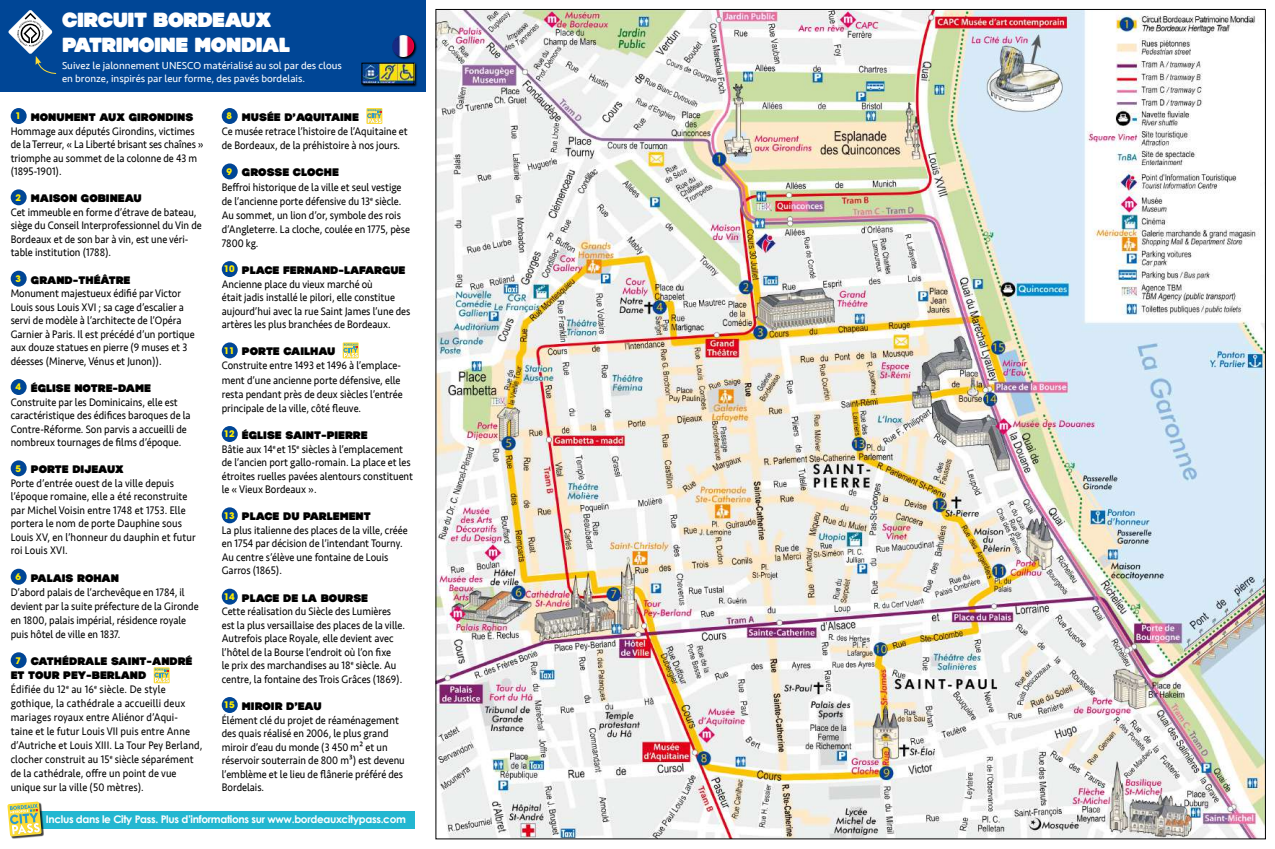
<style>
.page{position:relative;width:1275px;height:849px;background:#fff}
.page>*{position:absolute;margin:0;border:0;box-sizing:border-box;transform-origin:0 0}
.t1{font:700 21px/25.2px "Hammer";letter-spacing:-.02em;color:#fff}
.t2{font:11.25px/13.5px "Seravek";color:#000;scale:.9 1}
.t3{font:700 11.25px/13.5px "Hammer";color:#000}
.t4{font:10.5px/12.6px "Seravek";color:#fff}
.t5{font:700 10.5px "Century Gothic";letter-spacing:-.03em;color:#fff}
.s1{font-family:"ITC Avant Garde Pro";font-size:9px;color:#ffed00}
</style>
<div class="page">
<div style="left:0;top:0;width:425px;height:92px;background:#004696"></div>
<div style="left:11px;top:810px;width:404px;height:18px;background:#23b7d1"></div>
<img style="left:438px;top:11px;width:825px;height:825px">
<svg style="left:361px;top:62px;width:56px;height:25px"></svg>
<img style="left:364px;top:65px;width:48px;height:17px">
<div style="left:362px;top:63px;width:52px;height:21px;border:1px solid #000"></div>
<div style="left:11px;top:108px;width:16px;height:16px;background:#004696;border-radius:50%"></div>
<div style="left:11px;top:189px;width:16px;height:16px;background:#004696;border-radius:50%"></div>
<div style="left:11px;top:270px;width:16px;height:16px;background:#004696;border-radius:50%"></div>
<div style="left:11px;top:379px;width:16px;height:16px;background:#004696;border-radius:50%"></div>
<div style="left:11px;top:460px;width:16px;height:16px;background:#004696;border-radius:50%"></div>
<div style="left:11px;top:568px;width:16px;height:16px;background:#004696;border-radius:50%"></div>
<div style="left:11px;top:652px;width:16px;height:16px;background:#004696;border-radius:50%"></div>
<svg style="left:154px;top:667px;width:16px;height:16px"></svg>
<svg style="left:154px;top:668px;width:15px;height:14px"></svg>
<div style="left:222px;top:108px;width:16px;height:16px;background:#004696;border-radius:50%"></div>
<svg style="left:366px;top:108px;width:16px;height:16px"></svg>
<svg style="left:367px;top:109px;width:14px;height:14px"></svg>
<div style="left:222px;top:163px;width:16px;height:16px;background:#004696;border-radius:50%"></div>
<div style="left:222px;top:261px;width:16px;height:16px;background:#004696;border-radius:50%"></div>
<div style="left:222px;top:342px;width:16px;height:16px;background:#004696;border-radius:50%"></div>
<svg style="left:343px;top:342px;width:16px;height:16px"></svg>
<svg style="left:343px;top:343px;width:15px;height:14px"></svg>
<div style="left:222px;top:426px;width:16px;height:16px;background:#004696;border-radius:50%"></div>
<div style="left:222px;top:507px;width:16px;height:16px;background:#004696;border-radius:50%"></div>
<div style="left:222px;top:588px;width:16px;height:16px;background:#004696;border-radius:50%"></div>
<div style="left:222px;top:696px;width:16px;height:16px;background:#004696;border-radius:50%"></div>
<div style="left:8px;top:802px;width:36px;height:37px;background:#000;opacity:.75"></div>
<svg style="left:7px;top:801px;width:35px;height:35px"></svg>
<svg style="left:392px;top:35px;width:25px;height:25px"></svg>
<img style="left:392px;top:35px;width:22px;height:22px;border-radius:11px">
<svg style="left:9px;top:10px;width:48px;height:64px"></svg>
<h1 class="t1" style="left:62px;top:7px;width:230px">CIRCUIT BORDEAUX<br>PATRIMOINE MONDIAL</h1>
<p class="t4" style="left:62px;top:59px;width:281px">Suivez le jalonnement UNESCO matérialisé au sol par des clous en bronze, inspirés par leur forme, des pavés bordelais.</p>
<p class="t3" style="left:226px;top:110px;width:134px"><span class="s1">8</span> MUSÉE D’AQUITAINE</p>
<p class="t2" style="left:222px;top:124px;width:208px;line-height:14.1px">Ce musée retrace l’histoire de l’Aquitaine et de Bordeaux, de la préhistoire à nos jours.</p>
<p class="t3" style="left:226px;top:166px;width:114px"><span class="s1">9</span> GROSSE CLOCHE</p>
<p class="t2" style="left:222px;top:180px;width:211px;line-height:14.1px">Beffroi historique de la ville et seul vestige de l’ancienne porte défensive du 13<sup>e</sup> siècle.<br>Au sommet, un lion d’or, symbole des rois d’Angleterre. La cloche, coulée en 1775, pèse 7800 kg.</p>
<p class="t3" style="left:224px;top:263px;width:183px"><span class="s1">10</span> PLACE FERNAND-LAFARGUE</p>
<p class="t2" style="left:222px;top:277px;width:211px">Ancienne place du vieux marché où<br>était jadis installé le pilori, elle constitue aujourd’hui avec la rue Saint James l’une des artères les plus branchées de Bordeaux.</p>
<p class="t3" style="left:224px;top:345px;width:113px"><span class="s1">11</span> PORTE CAILHAU</p>
<p class="t2" style="left:222px;top:358px;width:202px;line-height:14.1px">Construite entre 1493 et 1496 à l’emplace&shy;ment d’une ancienne porte défensive, elle resta pendant près de deux siècles l’entrée principale de la ville, côté fleuve.</p>
<p class="t3" style="left:224px;top:428px;width:145px"><span class="s1">12</span> ÉGLISE SAINT-PIERRE</p>
<p class="t2" style="left:222px;top:442px;width:214px">Bâtie aux 14<sup>e</sup> et 15<sup>e</sup> siècles à l’emplacement de l’ancien port gallo-romain. La place et les étroites ruelles pavées alentours constituent le « Vieux Bordeaux ».</p>
<p class="t3" style="left:224px;top:509px;width:149px"><span class="s1">13</span> PLACE DU PARLEMENT</p>
<p class="t2" style="left:222px;top:523px;width:208px">La plus italienne des places de la ville, créée en 1754 par décision de l’intendant Tourny.<br>Au centre s’élève une fontaine de Louis Garros (1865).</p>
<p class="t3" style="left:224px;top:591px;width:146px"><span class="s1">14</span> PLACE DE LA BOURSE</p>
<p class="t2" style="left:222px;top:604px;width:205px">Cette réalisation du Siècle des Lumières est la plus versaillaise des places de la ville.<br>Autrefois place Royale, elle devient avec l’hôtel de la Bourse l’endroit où l’on fixe<br>le prix des marchandises au 18<sup>e</sup> siècle. Au centre, la fontaine des Trois Grâces (1869).</p>
<p class="t3" style="left:224px;top:699px;width:99px"><span class="s1">15</span> MIROIR D’EAU</p>
<p class="t2" style="left:222px;top:712px;width:205px">Élément clé du projet de réaménagement des quais réalisé en 2006, le plus grand miroir d’eau du monde (3 450 m² et un réservoir souterrain de 800 m³) est devenu l’emblème et le lieu de flânerie préféré des Bordelais.</p>
<p class="t5" style="left:46px;top:812px;width:362px">Inclus dans le City Pass. Plus d’informations sur www.bordeauxcitypass.com</p>
<p class="t3" style="left:15px;top:110px;width:179px"><span class="s1">1</span> MONUMENT AUX GIRONDINS</p>
<p class="t2" style="left:11px;top:124px;width:216px">Hommage aux députés Girondins, victimes de la Terreur, « La Liberté brisant ses chaînes » triomphe au sommet de la colonne de 43 m (1895-1901).</p>
<p class="t3" style="left:15px;top:192px;width:128px"><span class="s1">2</span> MAISON GOBINEAU</p>
<p class="t2" style="left:11px;top:205px;width:214px">Cet immeuble en forme d’étrave de bateau, siège du Conseil Interprofessionnel du Vin de Bordeaux et de son bar à vin, est une véri&shy;table institution (1788).</p>
<p class="t3" style="left:15px;top:273px;width:117px"><span class="s1">3</span> GRAND-THÉÂTRE</p>
<p class="t2" style="left:11px;top:286px;width:206px">Monument majestueux édifié par Victor Louis sous Louis XVI ; sa cage d’escalier a servi de modèle à l’architecte de l’Opéra Garnier à Paris. Il est précédé d’un portique aux douze statues en pierre (9 muses et 3 déesses (Minerve, Vénus et Junon)).</p>
<p class="t3" style="left:15px;top:381px;width:137px"><span class="s1">4</span> ÉGLISE NOTRE-DAME</p>
<p class="t2" style="left:11px;top:395px;width:201px">Construite par les Dominicains, elle est caractéristique des édifices baroques de la Contre-Réforme. Son parvis a accueilli de nombreux tournages de films d’époque.</p>
<p class="t3" style="left:15px;top:462px;width:110px"><span class="s1">5</span> PORTE DIJEAUX</p>
<p class="t2" style="left:11px;top:476px;width:207px">Porte d’entrée ouest de la ville depuis l’époque romaine, elle a été reconstruite par Michel Voisin entre 1748 et 1753. Elle portera le nom de porte Dauphine sous Louis XV, en l’honneur du dauphin et futur roi Louis XVI.</p>
<p class="t3" style="left:15px;top:571px;width:105px"><span class="s1">6</span> PALAIS ROHAN</p>
<p class="t2" style="left:11px;top:584px;width:210px;line-height:14.1px">D’abord palais de l’archevêque en 1784, il devient par la suite préfecture de la Gironde en 1800, palais impérial, résidence royale puis hôtel de ville en 1837.</p>
<p class="t3" style="left:11px;top:654px;width:183px;text-indent:5px"><span class="s1">7</span> CATHÉDRALE SAINT-ANDRÉ<br>ET TOUR PEY-BERLAND</p>
<p class="t2" style="left:11px;top:681px;width:214px;line-height:14.1px">Édifiée du 12<sup>e</sup> au 16<sup>e</sup> siècle. De style gothique, la cathédrale a accueilli deux mariages royaux entre Aliénor d’Aqui&shy;taine et le futur Louis VII puis entre Anne d’Autriche et Louis XIII. La Tour Pey Berland, clocher construit au 15<sup>e</sup> siècle séparément de la cathédrale, offre un point de vue unique sur la ville (50 mètres).</p>
</div>
